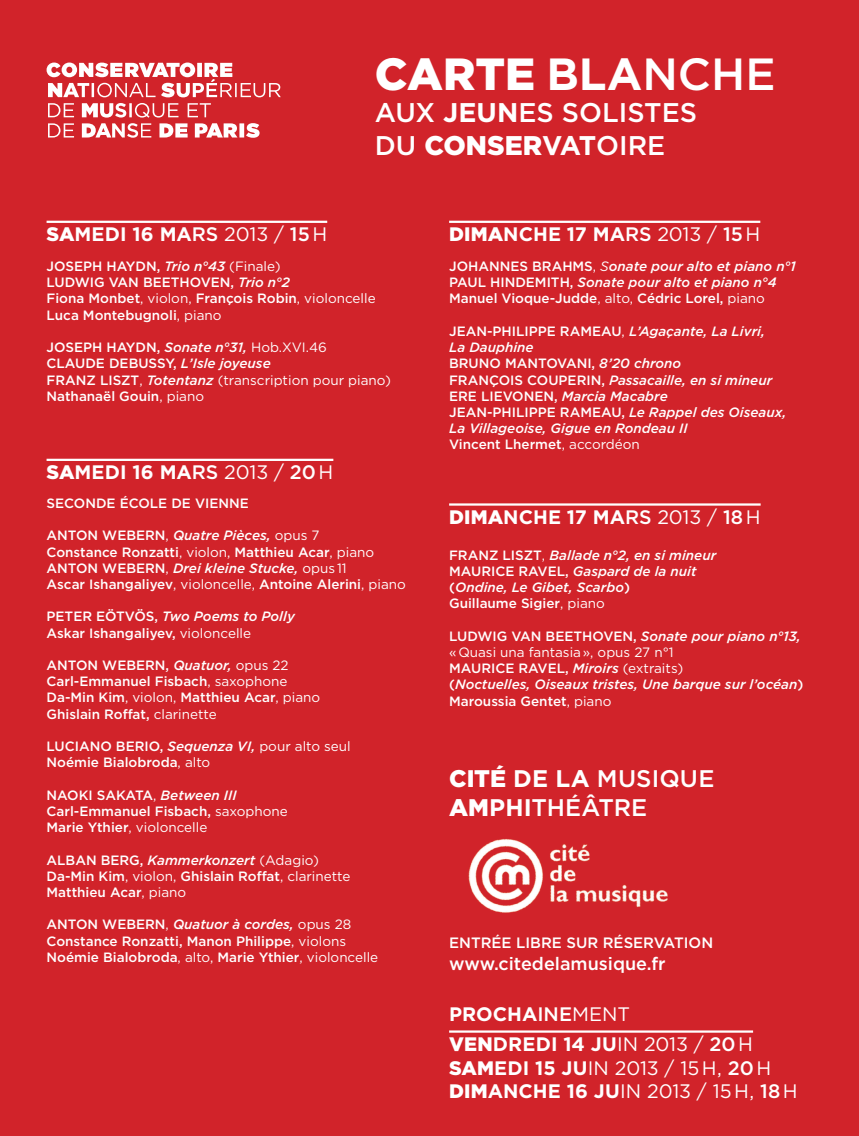
<style>
.page{position:relative;width:859px;height:1136px;background:#fff}
.page>*{position:absolute;margin:0;border:0;box-sizing:border-box;transform-origin:0 0}
.t1{font:900 45px "Gotham";color:#fff}
.t2{font:500 27px "Gotham";color:#fff}
.partie_basse__info_C{font:500 24px "Gotham";letter-spacing:.005em;color:#fff}
.Texte_beige_clair_af{font:700 19.5px "Gotham";color:#fff}
.Texte_beige_clair_af-2{font:19.5px "Gotham";letter-spacing:-.005em;color:#fff}
.t3{font:500 18px "Gotham";color:#fff}
.t4{font:500 15px "Gotham";color:#fff}
.t5{font:500 13.5px "Gotham";color:#fff}
.t6{font:italic 500 13.5px "Gotham";color:#fff}
.t7{font:13.5px "Gotham";color:#fff}
.s1{font-weight:700}
.s2{font-weight:500}
.s3{font-weight:900}
.s4{font-weight:400}
.s5{font-style:italic}
.s6{font-weight:500;font-style:italic}
.s7{font-style:normal}
.s8{font-weight:400;font-style:normal}
</style>
<div class="page">
<div style="left:0;top:0;width:859px;height:1135px;background:#d1232a"></div>
<svg style="left:48px;top:103px;width:212px;height:35px"></svg>
<svg style="left:47px;top:63px;width:234px;height:34px"></svg>
<hr style="left:449px;top:503px;width:312px;height:2px;background:#fff">
<hr style="left:449px;top:221px;width:311px;height:2px;background:#fff">
<hr style="left:47px;top:221px;width:280px;height:2px;background:#fff">
<hr style="left:47px;top:458px;width:286px;height:3px;background:#fff">
<hr style="left:449px;top:1030px;width:304px;height:2px;background:#fff">
<img style="left:468px;top:839px;width:200px;height:74px">
<p class="t1" style="left:375px;top:43px;width:402px">CARTE <span class="s1">BLA</span><span class="s2">NCHE</span></p>
<p class="t2" style="left:375px;top:95px;width:324px">AUX <span class="s1">JEUN</span>ES SOLISTES</p>
<p class="t2" style="left:375px;top:128px;width:292px">DU <span class="s3">CONSER</span><span class="s1">VAT</span>OIRE</p>
<p class="Texte_beige_clair_af" style="left:47px;top:221px;width:282px"><span class="s3">SA</span>MEDI 16 MA<span class="s2">RS</span> <span class="s4">2013 /</span> <span class="s2">15</span><span class="s4">H</span></p>
<p class="Texte_beige_clair_af" style="left:449px;top:221px;width:313px"><span class="s3">DIMA</span>NCHE 17 MA<span class="s2">RS</span> <span class="s4">2013 /</span> <span class="s2">15</span><span class="s4">H</span></p>
<p class="t5" style="left:47px;top:257px;width:236px">JOSEPH HAYDN, <span class="s5">Trio n°43</span> <span class="s4">(Finale)</span></p>
<p class="t5" style="left:47px;top:273px;width:245px">LUDWIG VAN BEETHOVEN, <span class="s5">Trio n°2</span></p>
<p class="t5" style="left:47px;top:290px;width:331px">Fiona Monbet<span class="s4">, violon,</span> François Robin<span class="s4">, violoncelle</span></p>
<p class="t5" style="left:47px;top:306px;width:177px">Luca Montebugnoli<span class="s4">, piano</span></p>
<p class="t5" style="left:47px;top:338px;width:282px">JOSEPH HAYDN, <span class="s5">Sonate n°31,</span> <span class="s4">Hob.XVI.46</span></p>
<p class="t5" style="left:47px;top:354px;width:226px">CLAUDE DEBUSSY, <span class="s5">L’Isle joyeuse</span></p>
<p class="t7" style="left:47px;top:371px;width:346px"><span class="s2">FRANZ LISZT</span>, <span class="s6">Totentanz</span> (transcription pour piano)</p>
<p class="t5" style="left:47px;top:387px;width:159px">Nathanaël Gouin<span class="s4">, piano</span></p>
<p class="Texte_beige_clair_af" style="left:47px;top:459px;width:288px"><span class="s3">SA</span>MEDI 16 MA<span class="s2">RS</span> <span class="s4">2013 /</span> <span class="s2">20</span><span class="s4">H</span></p>
<p class="t5" style="left:47px;top:494px;width:204px">SECONDE ÉCOLE DE VIENNE</p>
<p class="t6" style="left:47px;top:526px;width:275px"><span class="s7">ANTON WEBERN</span><span class="s8">,</span> Quatre Pièces, <span class="s8">opus 7</span></p>
<p class="t5" style="left:47px;top:543px;width:329px">Constance Ronzatti<span class="s4">, violon,</span> Matthieu Acar<span class="s4">, piano</span></p>
<p class="t6" style="left:47px;top:559px;width:302px"><span class="s7">ANTON WEBERN</span><span class="s8">,</span> Drei kleine Stucke, <span class="s8">opus 11</span></p>
<p class="t5" style="left:47px;top:575px;width:361px">Ascar Ishangaliyev<span class="s4">, violoncelle,</span> Antoine Alerini<span class="s4">, piano</span></p>
<p class="t6" style="left:47px;top:607px;width:250px"><span class="s7">PETER EÖTVÖS,</span> Two Poems to Polly</p>
<p class="t5" style="left:47px;top:624px;width:206px">Askar Ishangaliyev, <span class="s4">violoncelle</span></p>
<p class="t5" style="left:47px;top:656px;width:244px">ANTON WEBERN, <span class="s5">Quatuor,</span> <span class="s4">opus 22</span></p>
<p class="t5" style="left:47px;top:672px;width:243px">Carl-Emmanuel Fisbach<span class="s4">, saxophone</span></p>
<p class="t5" style="left:47px;top:688px;width:275px">Da-Min Kim<span class="s4">, violon,</span> Matthieu Acar<span class="s4">, piano</span></p>
<p class="t5" style="left:47px;top:705px;width:172px">Ghislain Roffat, <span class="s4">clarinette</span></p>
<p class="t5" style="left:47px;top:737px;width:306px">LUCIANO BERIO, <span class="s5">Sequenza VI,</span> <span class="s4">pour alto seul</span></p>
<p class="t5" style="left:47px;top:753px;width:165px">Noémie Bialobroda<span class="s4">, alto</span></p>
<p class="t5" style="left:47px;top:786px;width:192px">NAOKI SAKATA<span class="s4">,</span> <span class="s5">Between III</span></p>
<p class="t5" style="left:47px;top:802px;width:243px">Carl-Emmanuel Fisbach, <span class="s4">saxophone</span></p>
<p class="t7" style="left:47px;top:818px;width:162px"><span class="s2">Marie Ythier</span>, violoncelle</p>
<p class="t6" style="left:47px;top:850px;width:274px"><span class="s7">ALBAN BERG,</span> Kammerkonzert <span class="s8">(Adagio)</span></p>
<p class="t5" style="left:47px;top:867px;width:305px">Da-Min Kim<span class="s4">, violon,</span> Ghislain Roffat<span class="s4">, clarinette</span></p>
<p class="t5" style="left:47px;top:883px;width:141px">Matthieu Acar<span class="s4">, piano</span></p>
<p class="t6" style="left:47px;top:915px;width:306px"><span class="s7">ANTON WEBERN</span><span class="s8">,</span> Quatuor à cordes, <span class="s8">opus 28</span></p>
<p class="t5" style="left:47px;top:931px;width:301px">Constance Ronzatti, Manon Philippe<span class="s4">, violons</span></p>
<p class="t5" style="left:47px;top:948px;width:333px">Noémie Bialobroda<span class="s4">, alto,</span> Marie Ythier<span class="s4">, violoncelle</span></p>
<p class="t6" style="left:449px;top:257px;width:348px"><span class="s7">JOHANNES BRAHMS</span><span class="s8">,</span> <span class="s4">S</span>onate pour alto et piano n°1</p>
<p class="t6" style="left:449px;top:273px;width:329px"><span class="s7">PAUL HINDEMITH,</span> Sonate pour alto et piano n°4</p>
<p class="t5" style="left:449px;top:290px;width:317px">Manuel Vioque-Judde<span class="s4">, alto,</span> Cédric Lorel, <span class="s4">piano</span></p>
<p class="t5" style="left:449px;top:322px;width:317px">JEAN-PHILIPPE RAMEAU<span class="s4">,</span> <span class="s5">L’Agaçante, La Livri,</span></p>
<p class="t6" style="left:449px;top:338px;width:86px">La Dauphine</p>
<p class="t5" style="left:449px;top:354px;width:234px">BRUNO MANTOVANI, <span class="s5">8’20 chrono</span></p>
<p class="t6" style="left:449px;top:371px;width:325px"><span class="s7">FRANÇOIS COUPERIN,</span> Passacaille, en si mineur</p>
<p class="t6" style="left:449px;top:387px;width:220px"><span class="s7">ERE LIEVONEN,</span> Marcia Macabre</p>
<p class="t5" style="left:449px;top:403px;width:339px">JEAN-PHILIPPE RAMEAU, <span class="s5">Le Rappel des Oiseaux,</span></p>
<p class="t6" style="left:449px;top:419px;width:240px">La Villageoise, Gigue en Rondeau II</p>
<p class="t5" style="left:449px;top:435px;width:192px">Vincent Lhermet<span class="s4">, accordéon</span></p>
<p class="Texte_beige_clair_af" style="left:449px;top:504px;width:313px"><span class="s3">DIMA</span>NCHE 17 MA<span class="s2">RS</span> <span class="s4">2013 /</span> <span class="s2">18</span><span class="s4">H</span></p>
<p class="t6" style="left:449px;top:546px;width:269px"><span class="s7">FRANZ LISZT</span><span class="s8">,</span> Ballade n°2, en si mineur</p>
<p class="t6" style="left:449px;top:562px;width:249px"><span class="s7">MAURICE RAVEL,</span> Gaspard de la nuit</p>
<p class="t6" style="left:449px;top:578px;width:182px"><span class="s7">(</span>Ondine, Le Gibet, Scarbo<span class="s7">)</span></p>
<p class="t5" style="left:449px;top:594px;width:157px">Guillaume Sigier<span class="s4">, piano</span></p>
<p class="t6" style="left:449px;top:627px;width:353px"><span class="s7">LUDWIG VAN BEETHOVEN,</span> Sonate pour piano n°13,</p>
<p class="t7" style="left:449px;top:643px;width:226px">« Quasi una fantasia », opus 27 n°1</p>
<p class="t5" style="left:449px;top:659px;width:236px">MAURICE RAVEL, <span class="s5">Miroirs</span> <span class="s4">(extraits)</span></p>
<p class="t6" style="left:449px;top:675px;width:356px"><span class="s7">(</span>Noctuelles, Oiseaux tristes, Une barque sur l’océan<span class="s7">)</span></p>
<p class="t5" style="left:449px;top:691px;width:164px">Maroussia Gentet<span class="s4">, piano</span></p>
<p class="partie_basse__info_C" style="left:449px;top:762px;width:267px"><span class="s3">CITÉ</span> <span class="s1">DE LA</span> MUSIQUE</p>
<p class="partie_basse__info_C" style="left:449px;top:791px;width:200px"><span class="s3">AM</span><span class="s1">PHI</span>THÉÂTRE</p>
<p class="t4" style="left:449px;top:933px;width:266px">ENTRÉE LIBRE SUR RÉSERVATION</p>
<p class="t3" style="left:449px;top:951px;width:218px">www.citedelamusique.fr</p>
<p class="Texte_beige_clair_af" style="left:449px;top:1000px;width:182px">PROCHA<span class="s2">INE</span><span class="s4">MENT</span></p>
<p class="Texte_beige_clair_af" style="left:449px;top:1031px;width:305px"><span class="s3">VEN</span>DREDI 14 JU<span class="s4">IN 2013 /</span> <span class="s2">20</span><span class="s4">H</span></p>
<p class="Texte_beige_clair_af-2" style="left:449px;top:1054px;width:324px"><span class="s3">SAM</span><span class="s1">EDI 15 JU</span>IN 2013 / 15 H, <span class="s2">20</span>H</p>
<p class="Texte_beige_clair_af-2" style="left:449px;top:1078px;width:350px"><span class="s3">DIM</span><span class="s1">ANCHE 16 JU</span>IN 2013 / 15 H, <span class="s2">18</span> H</p>
</div>
